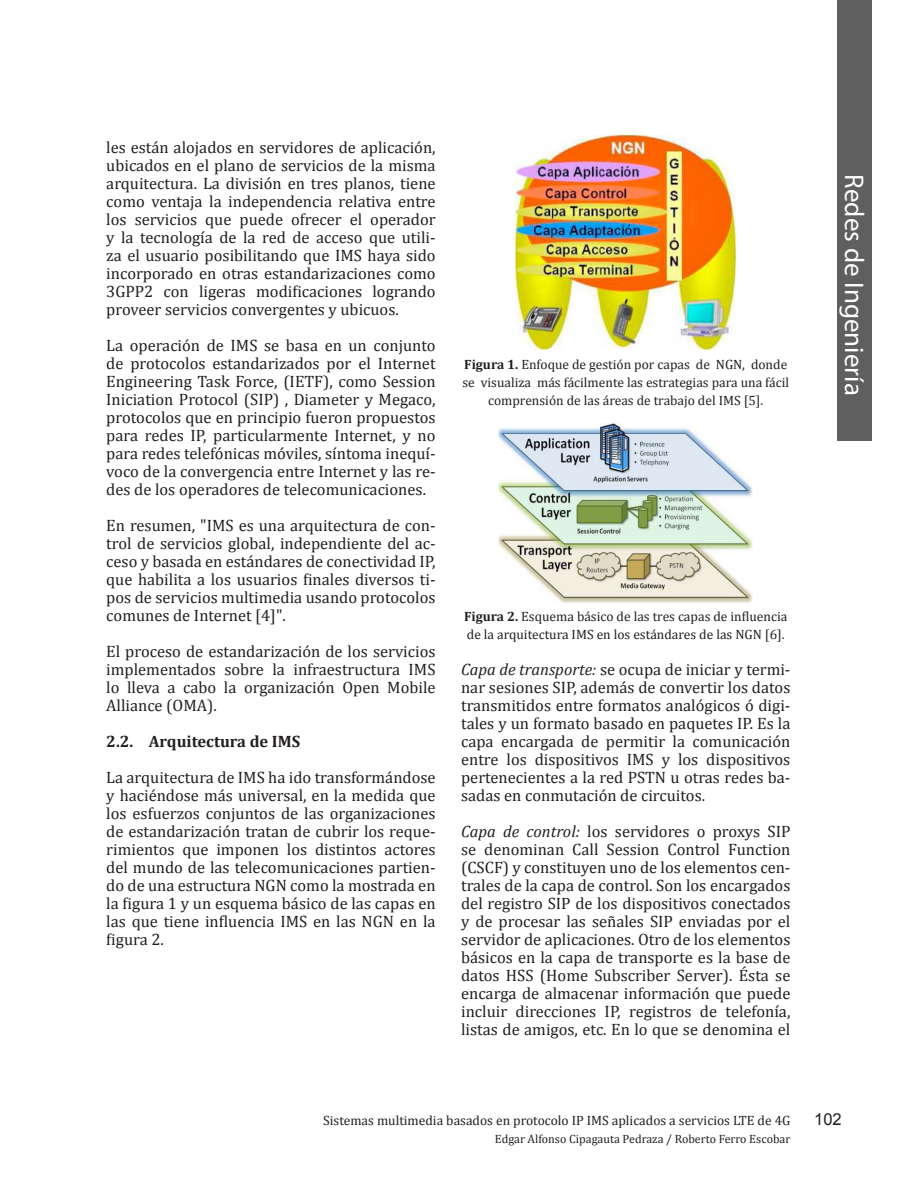
<style>
.page{position:relative;width:918px;height:1188px;background:#fff}
.page>*{position:absolute;margin:0;border:0;box-sizing:border-box;transform-origin:0 0}
.t1{font:27px "Myriad Pro";color:#fff}
.R_Ingeniería_Artícul{font:16.5px/18px "Cambria";color:#231f20;text-align:justify}
.R_Ingeniería_1_1_Num{font:700 16.5px "Cambria";color:#231f20}
.t2{font:16.5px "Arial";color:#231f20}
.R_Ingeniería_Nombre{font:13.5px/18px "Cambria";color:#231f20;text-align:center}
.t3{font:12px "Cambria";color:#231f20}
.s1{font-weight:700}
.s2{font-style:italic}
</style>
<div class="page">
<img style="left:515px;top:135px;width:221px;height:215px">
<img style="left:499px;top:423px;width:254px;height:180px">
<div style="left:837px;top:0;width:34px;height:441px;background:#5f5f5f"></div>
<p class="R_Ingeniería_Artícul" style="left:106px;top:138px;width:331px">les están alojados en servidores de aplicación, ubicados en el plano de servicios de la misma arquitectura. La división en tres planos, tiene como ventaja la independencia relativa entre los servicios que puede ofrecer el operador y la tecnología de la red de acceso que utili&shy;za el usuario posibilitando que IMS haya sido incorporado en otras estandarizaciones como 3GPP2 con ligeras modificaciones logrando proveer servicios convergentes y ubicuos.</p>
<p class="R_Ingeniería_Artícul" style="left:106px;top:336px;width:331px">La operación de IMS se basa en un conjunto de protocolos estandarizados por el Internet Engineering Task Force, (IETF), como Session Iniciation Protocol (SIP) , Diameter y Megaco, protocolos que en principio fueron propuestos para redes IP, particularmente Internet, y no para redes telefónicas móviles, síntoma inequí&shy;voco de la convergencia entre Internet y las re&shy;des de los operadores de telecomunicaciones.</p>
<p class="R_Ingeniería_Artícul" style="left:106px;top:516px;width:331px">En resumen, "IMS es una arquitectura de con&shy;trol de servicios global, independiente del ac&shy;ceso y basada en estándares de conectividad IP, que habilita a los usuarios finales diversos ti&shy;pos de servicios multimedia usando protocolos comunes de Internet [4]".</p>
<p class="R_Ingeniería_Artícul" style="left:106px;top:642px;width:331px">El proceso de estandarización de los servicios implementados sobre la infraestructura IMS lo lleva a cabo la organización Open Mobile Alliance (OMA).</p>
<p class="R_Ingeniería_1_1_Num" style="left:106px;top:730px;width:195px">2.2. Arquitectura de IMS</p>
<p class="R_Ingeniería_Artícul" style="left:106px;top:768px;width:331px">La arquitectura de IMS ha ido transformándose y haciéndose más universal, en la medida que los esfuerzos conjuntos de las organizaciones de estandarización tratan de cubrir los reque&shy;rimientos que imponen los distintos actores del mundo de las telecomunicaciones partien&shy;do de una estructura NGN como la mostrada en la figura 1 y un esquema básico de las capas en las que tiene influencia IMS en las NGN en la figura 2.</p>
<p class="R_Ingeniería_Nombre" style="left:462px;top:355px;width:328px"><span class="s1">Figura 1.</span> Enfoque de gestión por capas de NGN, donde se visualiza más fácilmente las estrategias para una fácil comprensión de las áreas de trabajo del IMS [5].</p>
<p class="R_Ingeniería_Nombre" style="left:464px;top:607px;width:325px;text-align:left"><span class="s1">Figura 2.</span> Esquema básico de las tres capas de influencia de la arquitectura IMS en los estándares de las NGN [6].</p>
<p class="R_Ingeniería_Artícul" style="left:461px;top:660px;width:331px"><span class="s2">Capa de transporte:</span> se ocupa de iniciar y termi&shy;nar sesiones SIP, además de convertir los datos transmitidos entre formatos analógicos ó digi&shy;tales y un formato basado en paquetes IP. Es la capa encargada de permitir la comunicación entre los dispositivos IMS y los dispositivos pertenecientes a la red PSTN u otras redes ba&shy;sadas en conmutación de circuitos.</p>
<p class="R_Ingeniería_Artícul" style="left:461px;top:822px;width:331px"><span class="s2">Capa de control:</span> los servidores o proxys SIP se denominan Call Session Control Function (CSCF) y constituyen uno de los elementos cen&shy;trales de la capa de control. Son los encargados del registro SIP de los dispositivos conectados y de procesar las señales SIP enviadas por el servidor de aplicaciones. Otro de los elementos básicos en la capa de transporte es la base de datos HSS (Home Subscriber Server). Ésta se encarga de almacenar información que puede incluir direcciones IP, registros de telefonía, listas de amigos, etc. En lo que se denomina el</p>
<p class="t1" style="left:871px;top:174px;width:223px;rotate:90deg">Redes de Ingeniería</p>
<p class="R_Ingeniería_Nombre" style="left:323px;top:1111px;width:469px">Sistemas multimedia basados en protocolo IP IMS aplicados a servicios LTE de 4G</p>
<p class="t3" style="left:495px;top:1132px;width:297px">Edgar Alfonso Cipagauta Pedraza / Roberto Ferro Escobar</p>
<p class="t2" style="left:814px;top:1108px;width:29px">102</p>
</div>
